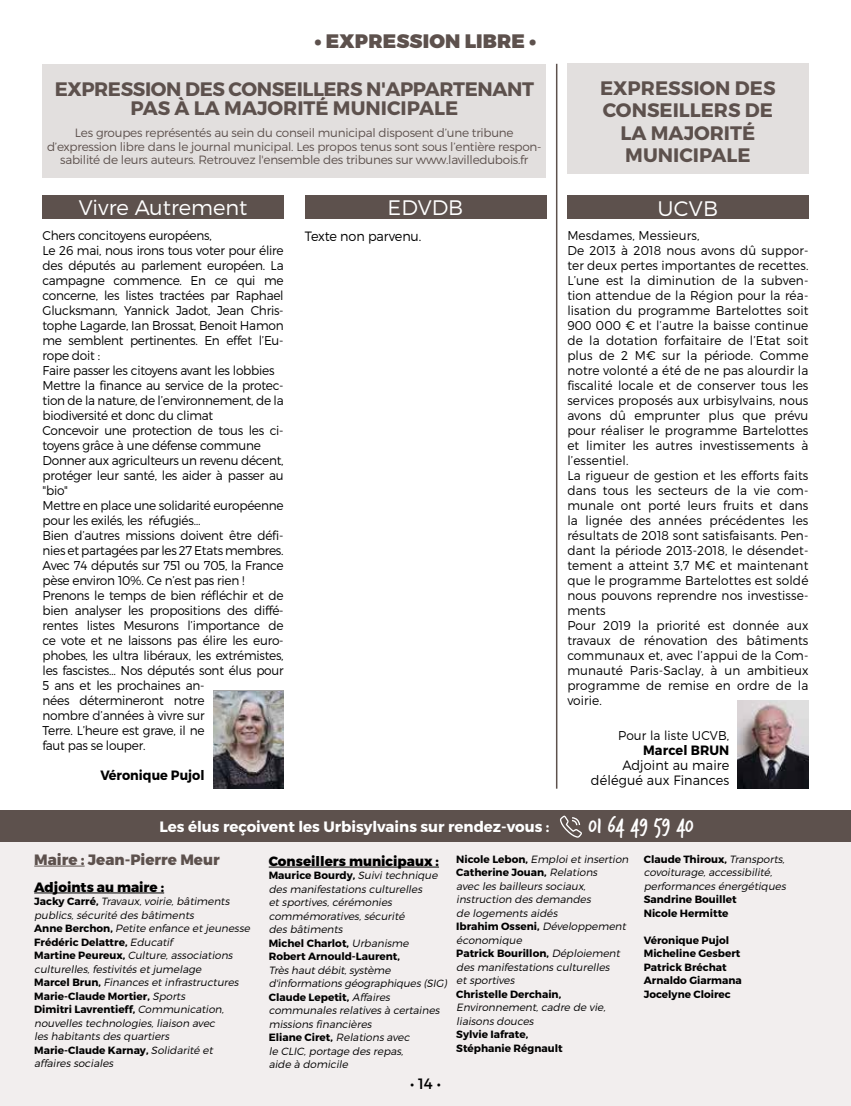
<style>
.page{position:relative;width:851px;height:1106px;background:#fff}
.page>*{position:absolute;margin:0;border:0;box-sizing:border-box;transform-origin:0 0}
.t1{font:24px "Trash Hand";color:#fff}
.t2{font:300 21px "Montserrat";color:#fff}
.t3{font:700 19.5px/19.5px "Montserrat";letter-spacing:-.02em;color:#5d514d;text-align:center}
.t4{font:700 19.5px/22.5px "Montserrat";color:#5d514d;text-align:center}
.t5{font:900 19.5px "Montserrat";letter-spacing:.01em;color:#5d514d}
.t6{font:700 15px "Montserrat";color:#fff}
.t7{font:800 15px "Montserrat";color:#5d514d}
.t8{font:15px "Montserrat";color:#000}
.t9{font:800 13.5px "Montserrat";color:#000}
.t10{font:300 13.5px/15px "Montserrat";letter-spacing:.01em;color:#000;text-align:right;scale:.95 1}
.t11{font:700 13.5px "Montserrat";color:#000;scale:.95 1}
.t12{font:300 13.5px "Montserrat";letter-spacing:-.01em;color:#000;scale:.95 1}
.t13{font:300 12.75px/15px "Montserrat";letter-spacing:-.02em;color:#000;scale:.95 1}
.t14{font:300 12.75px/15px "Montserrat";letter-spacing:.01em;color:#000;scale:.95 1}
.t15{font:300 12px/13.5px "Montserrat";letter-spacing:-.02em;color:#5d514d;text-align:center}
.t16{font:italic 300 10.5px/13.5px "Montserrat";letter-spacing:-.01em;color:#000}
.t17{font:700 10.5px/13.5px "Montserrat";color:#000}
.s1{font-weight:700;font-style:normal}
</style>
<div class="page">
<div style="left:0;top:825px;width:850px;height:281px;background:#f2eeee"></div>
<div style="left:0;top:810px;width:850px;height:31px;background:#5d514d"></div>
<svg style="left:560px;top:815px;width:22px;height:22px"></svg>
<div style="left:567px;top:64px;width:241px;height:110px;background:#e2dfde"></div>
<div style="left:567px;top:196px;width:241px;height:23px;background:#5d514d"></div>
<div style="left:43px;top:196px;width:240px;height:23px;background:#5d514d"></div>
<div style="left:305px;top:196px;width:241px;height:23px;background:#5d514d"></div>
<div style="left:43px;top:64px;width:503px;height:114px;background:#e2dfde"></div>
<hr style="left:556px;top:64px;width:1px;height:724px;background:#5d514d">
<img style="left:737px;top:700px;width:71px;height:88px">
<div style="left:213px;top:689px;width:70px;height:99px;background:#a6a5a5"></div>
<img style="left:213px;top:691px;width:70px;height:97px">
<hr style="left:34px;top:865px;width:51px;height:1px;background:#5d514d">
<hr style="left:34px;top:892px;width:130px;height:1px;background:#000">
<hr style="left:269px;top:866px;width:170px;height:1px;background:#000">
<h3 class="t5" style="left:314px;top:28px;width:223px">• EXPRESSION LIBRE •</h3>
<h3 class="t3" style="left:55px;top:79px;width:480px">EXPRESSION DES CONSEILLERS N'APPARTENANT<br>PAS À LA MAJORITÉ MUNICIPALE</h3>
<p class="t15" style="left:47px;top:126px;width:496px">Les groupes représentés au sein du conseil municipal disposent d’une tribune d’expression libre dans le journal municipal. Les propos tenus sont sous l’entière respon&shy;sabilité de leurs auteurs. Retrouvez l'ensemble des tribunes sur www.lavilledubois.fr</p>
<h2 class="t2" style="left:79px;top:194px;width:170px">Vivre Autrement</h2>
<h2 class="t2" style="left:387px;top:194px;width:77px">EDVDB</h2>
<p class="t13" style="left:43px;top:228px;width:180px">Chers concitoyens européens,</p>
<p class="t12" style="left:305px;top:228px;width:124px">Texte non parvenu.</p>
<p class="t13" style="left:43px;top:243px;width:255px">Le 26 mai, nous irons tous voter pour élire des députés au parlement européen. La campagne commence. En ce qui me concerne, les listes tractées par Raphael Glucksmann, Yannick Jadot, Jean Chris&shy;tophe Lagarde, Ian Brossat, Benoit Hamon me semblent pertinentes. En effet l’Eu&shy;rope doit :<br>Faire passer les citoyens avant les lobbies Mettre la finance au service de la protec&shy;tion de la nature, de l’environnement, de la biodiversité et donc du climat<br>Concevoir une protection de tous les ci&shy;toyens grâce à une défense commune Donner aux agriculteurs un revenu décent, protéger leur santé, les aider à passer au "bio"<br>Mettre en place une solidarité européenne pour les exilés, les réfugiés…<br>Bien d’autres missions doivent être défi&shy;nies et partagées par les 27 Etats membres.<br>Avec 74 députés sur 751 ou 705, la France pèse environ 10%. Ce n’est pas rien !<br>Prenons le temps de bien réfléchir et de bien analyser les propositions des diffé&shy;rentes listes Mesurons l’importance de ce vote et ne laissons pas élire les euro&shy;phobes, les ultra libéraux, les extrémistes, les fascistes… Nos députés sont élus pour 5 ans et les prochaines an-<br>nées détermineront notre<br>nombre d’années à vivre sur<br>Terre. L’heure est grave, il ne<br>faut pas se louper.</p>
<p class="t11" style="left:100px;top:767px;width:111px">Véronique Pujol</p>
<h3 class="t4" style="left:600px;top:77px;width:177px">EXPRESSION DES<br>CONSEILLERS DE<br>LA MAJORITÉ<br>MUNICIPALE</h3>
<h2 class="t2" style="left:657px;top:196px;width:62px">UCVB</h2>
<p class="t14" style="left:567px;top:228px;width:255px">Mesdames, Messieurs,<br>De 2013 à 2018 nous avons dû suppor&shy;ter deux pertes importantes de recettes.<br>L’une est la diminution de la subven&shy;tion attendue de la Région pour la réa&shy;lisation du programme Bartelottes soit 900 000 € et l’autre la baisse continue de la dotation forfaitaire de l’Etat soit plus de 2 M€ sur la période. Comme notre volonté a été de ne pas alourdir la fiscalité locale et de conserver tous les services proposés aux urbisylvains, nous avons dû emprunter plus que prévu pour réaliser le programme Bartelottes et limiter les autres investissements à l’essentiel.<br>La rigueur de gestion et les efforts faits dans tous les secteurs de la vie com&shy;munale ont porté leurs fruits et dans la lignée des années précédentes les résultats de 2018 sont satisfaisants. Pen&shy;dant la période 2013-2018, le désendet&shy;tement a atteint 3,7 M€ et maintenant que le programme Bartelottes est soldé nous pouvons reprendre nos investisse&shy;ments<br>Pour 2019 la priorité est donnée aux travaux de rénovation des bâtiments communaux et, avec l’appui de la Com&shy;munauté Paris-Saclay, à un ambitieux programme de remise en ordre de la voirie.</p>
<p class="t14" style="left:618px;top:727px;width:119px">Pour la liste UCVB,</p>
<p class="t11" style="left:643px;top:741px;width:92px">Marcel BRUN</p>
<p class="t10" style="left:590px;top:757px;width:147px">Adjoint au maire délégué aux Finances</p>
<h3 class="t6" style="left:159px;top:817px;width:391px">Les élus reçoivent les Urbisylvains sur rendez-vous :</h3>
<h1 class="t1" style="left:589px;top:813px;width:106px">01 64 49 59 40</h1>
<h3 class="t7" style="left:34px;top:850px;width:187px">Maire : Jean-Pierre Meur</h3>
<p class="t9" style="left:34px;top:878px;width:131px">Adjoints au maire :</p>
<p class="t16" style="left:34px;top:894px;width:219px"><span class="s1">J a c ky Ca r ré,</span> Travaux, voirie, bâtiments publics, sécurité des bâtiments<br><span class="s1">A n n e Be rc h o n ,</span> Petite enfance et jeunesse <span class="s1">Frédéric Delattre,</span> Educatif<br><span class="s1">M a rt i n e Pe u re u x,</span> Culture, associations culturelles, festivités et j umelage<br><span class="s1">M a rce l B r u n ,</span> Finances et infrastructures <span class="s1">Marie-Claude Mortier,</span> Sports<br><span class="s1">Dimitri Lavrentieff,</span> Communication, nouvelles technologies, liaison avec<br>les habitants des quartiers<br><span class="s1">Marie-Claude Karnay,</span> Solidarité et affaires sociales</p>
<p class="t9" style="left:269px;top:852px;width:172px">Conseillers municipaux :</p>
<p class="t16" style="left:269px;top:868px;width:172px"><span class="s1">Maurice Bourdy,</span> Suivi technique des manifestations culturelles<br>et sportives, cérémonies commémoratives, sécurité<br>des bâtiments<br><span class="s1">Michel Charlot,</span> Urbanisme<br><span class="s1">Robert Arnould-Laurent,</span></p>
<p class="t16" style="left:269px;top:963px;width:182px">Très hautdébit,système d'informations géographiques (SIG)<br><span class="s1">Claude Lepetit,</span> Affaires communales relatives à certaines missions financières<br><span class="s1">E l i a n e C i ret,</span> Relations avec<br>le CLIC, portage des repas,<br>aide à domicile</p>
<h3 class="t8" style="left:410px;top:1074px;width:32px">• 14 •</h3>
<p class="t16" style="left:456px;top:852px;width:176px"><span class="s1">N i co l e Le bo n ,</span> Emploi et insertion<br><span class="s1">Catherine Jouan,</span> Relations<br>avec les bailleurs sociaux, instruction des demandes<br>de logements aidés<br><span class="s1">Ibrahim Osseni,</span> Développement économique<br><span class="s1">Patrick Bourillon,</span> Déploiement des manifestations culturelles<br>et sportives</p>
<p class="t17" style="left:456px;top:987px;width:106px">Christelle Derchain,</p>
<p class="t16" style="left:456px;top:1000px;width:153px">Environnement, cadre de vie, liaisons douces</p>
<p class="t17" style="left:456px;top:1028px;width:108px">Sylvie Iafrate,<br>Stéphanie Régnault</p>
<p class="t16" style="left:643px;top:852px;width:146px"><span class="s1">Claude Thiroux,</span> Transports, covoiturage, accessibilité, performances énergétiques</p>
<p class="t17" style="left:643px;top:893px;width:94px">Sandrine Bouillet<br>Nicole Hermitte</p>
<p class="t17" style="left:643px;top:933px;width:100px">Véronique Pujol<br>Micheline Gesbert<br>Patrick Bréchat<br>Arnaldo Giarmana<br>Jocelyne Cloirec</p>
</div>
